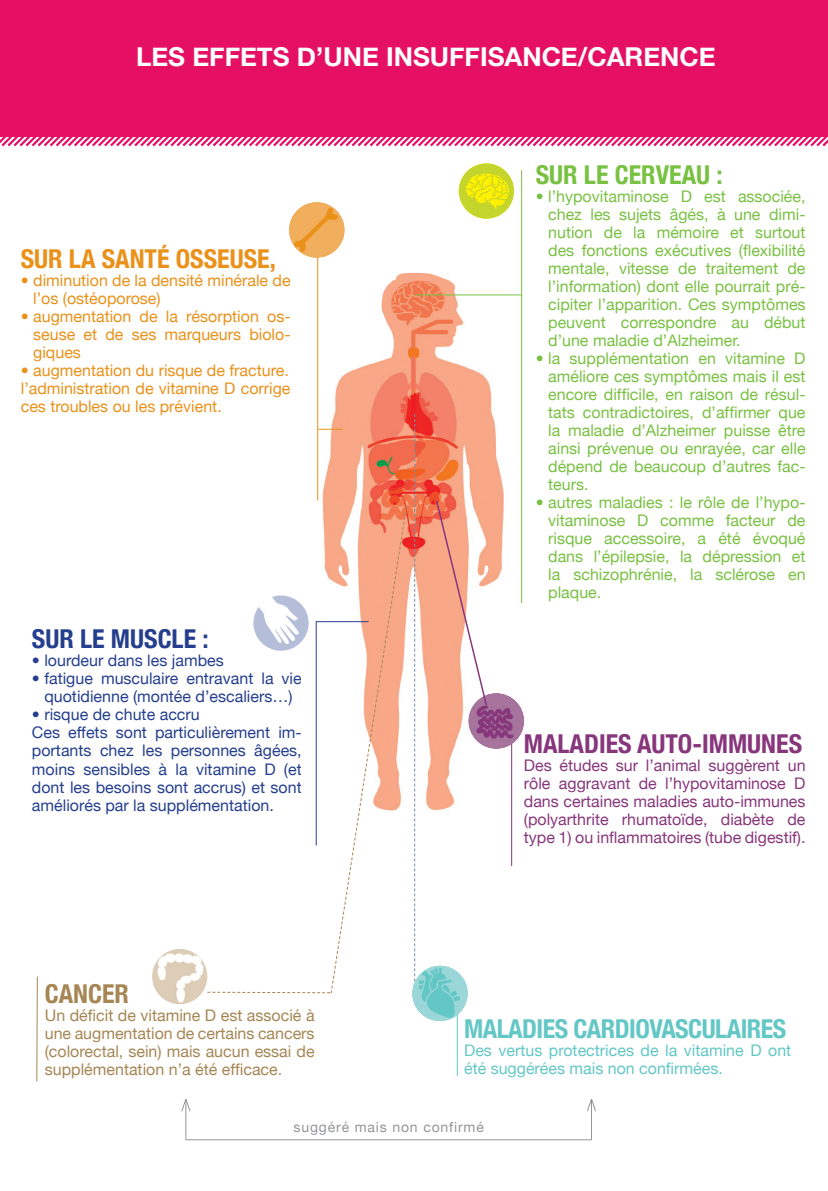
<style>
.page{position:relative;width:828px;height:1191px;background:#fff}
.page>*{position:absolute;margin:0;border:0;box-sizing:border-box;transform-origin:0 0}
.t1{font:700 26px "Helvetica Neue";color:#fff}
.t2{font:700 condensed 26px "Helvetica Neue";letter-spacing:-.02em;color:#63c7c6}
.t3{font:700 condensed 26px "Helvetica Neue";color:#87367c}
.t4{font:700 condensed 26px "Helvetica Neue";color:#ea911a}
.t5{font:700 condensed 26px "Helvetica Neue";color:#79c142}
.t6{font:700 condensed 26px "Helvetica Neue";color:#253f8e}
.t7{font:700 condensed 26px "Helvetica Neue";color:#a58654}
.t8{font:16px/18px "Helvetica Neue";color:#79c142;text-align:justify}
.t9{font:16px/18px "Helvetica Neue";color:#253f8e;text-align:center}
.t10{font:16px/18px "Helvetica Neue";color:#ea911a;text-align:justify}
.t11{font:16px/18px "Helvetica Neue";color:#87367c;text-align:justify}
.t12{font:16px/18px "Helvetica Neue";color:#a58654;text-align:justify}
.t13{font:16px/18px "Helvetica Neue";color:#63c7c6}
.t14{font:14px "Helvetica Neue";letter-spacing:.06em;color:#939598}
</style>
<div class="page">
<div style="left:0;top:0;width:828px;height:136px;background:#e50f63"></div>
<img style="left:302px;top:213px;width:220px;height:617px">
<svg style="left:318px;top:429px;width:25px;height:1px"></svg>
<hr style="left:415px;top:294px;width:107px;height:1px;background:#79c142">
<hr style="left:36px;top:976px;width:2px;height:105px;background:#a58654">
<hr style="left:317px;top:256px;width:1px;height:244px;background:#ea911a">
<hr style="left:521px;top:170px;width:1px;height:433px;background:#79c142">
<hr style="left:511px;top:728px;width:1px;height:138px;background:#87367c">
<svg style="left:414px;top:414px;width:1px;height:567px"></svg>
<hr style="left:457px;top:991px;width:1px;height:84px;background:#63c7c6">
<img style="left:289px;top:202px;width:55px;height:55px;border-radius:28px">
<img style="left:459px;top:163px;width:55px;height:56px;border-radius:28px">
<img style="left:152px;top:949px;width:55px;height:55px;border-radius:28px">
<img style="left:412px;top:965px;width:55px;height:56px;border-radius:28px">
<img style="left:468px;top:693px;width:56px;height:55px;border-radius:28px">
<svg style="left:207px;top:506px;width:200px;height:488px"></svg>
<svg style="left:435px;top:499px;width:53px;height:208px"></svg>
<svg style="left:0;top:136px;width:828px;height:11px"></svg>
<hr style="left:591px;top:1099px;width:1px;height:40px;background:#939598">
<hr style="left:185px;top:1099px;width:1px;height:40px;background:#939598">
<hr style="left:186px;top:1139px;width:405px;height:1px;background:#939598">
<svg style="left:587px;top:1099px;width:9px;height:12px"></svg>
<svg style="left:181px;top:1099px;width:9px;height:12px"></svg>
<h1 class="t1" style="left:136px;top:40px;width:581px">LES EFFETS D’UNE INSUFFISANCE/CARENCE</h1>
<h1 class="t4" style="left:21px;top:243px;width:257px">SUR LA SANTÉ OSSEUSE,</h1>
<p class="t10" style="left:33px;top:271px;width:259px;text-indent:-12px">• diminution de la densité minérale de l’os (ostéoporose)</p>
<p class="t10" style="left:33px;top:307px;width:259px;text-indent:-12px">• augmentation de la résorption os&shy;seuse et de ses marqueurs biolo&shy;giques</p>
<p class="t10" style="left:21px;top:361px;width:271px">• augmentation du risque de fracture. l’administration de vitamine D corrige ces troubles ou les prévient.</p>
<h1 class="t6" style="left:32px;top:623px;width:178px">SUR LE MUSCLE :</h1>
<p class="t9" style="left:32px;top:651px;width:193px">• lourdeur dans les jambes</p>
<p class="t9" style="left:32px;top:669px;width:271px">• fatigue musculaire entravant la vie quotidienne (montée d’escaliers…)</p>
<p class="t9" style="left:32px;top:705px;width:271px;text-align:left">• risque de chute accru<br>Ces effets sont particulièrement im&shy;portants chez les personnes âgées, moins sensibles à la vitamine D (et dont les besoins sont accrus) et sont améliorés par la supplémentation.</p>
<h1 class="t7" style="left:45px;top:977px;width:86px">CANCER</h1>
<p class="t12" style="left:45px;top:1005px;width:271px">Un déficit de vitamine D est associé à une augmentation de certains cancers (colorectal, sein) mais aucun essai de supplémentation n’a été efficace.</p>
<h1 class="t5" style="left:536px;top:158px;width:188px">SUR LE CERVEAU :</h1>
<p class="t8" style="left:548px;top:187px;width:259px;text-indent:-12px">• l’hypovitaminose D est associée, chez les sujets âgés, à une dimi&shy;nution de la mémoire et surtout des fonctions exécutives (flexibilité mentale, vitesse de traitement de l’information) dont elle pourrait pré&shy;cipiter l’apparition. Ces symptômes peuvent correspondre au début d’une maladie d’Alzheimer.</p>
<p class="t8" style="left:548px;top:349px;width:259px;text-indent:-12px">• la supplémentation en vitamine D améliore ces symptômes mais il est encore difficile, en raison de résul&shy;tats contradictoires, d’affirmer que la maladie d’Alzheimer puisse être ainsi prévenue ou enrayée, car elle dépend de beaucoup d’autres fac&shy;teurs.</p>
<p class="t8" style="left:548px;top:493px;width:259px;text-indent:-12px">• autres maladies : le rôle de l’hypo&shy;vitaminose D comme facteur de risque accessoire, a été évoqué dans l’épilepsie, la dépression et la schizophrénie, la sclérose en plaque.</p>
<h1 class="t3" style="left:524px;top:728px;width:280px">MALADIES AUTO-IMMUNES</h1>
<p class="t11" style="left:524px;top:756px;width:283px">Des études sur l’animal suggèrent un rôle aggravant de l’hypovitaminose D dans certaines maladies auto-immunes (polyarthrite rhumatoïde, diabète de type 1) ou inflammatoires (tube digestif).</p>
<h1 class="t2" style="left:464px;top:1013px;width:324px">MALADIES CARDIOVASCULAIRES</h1>
<p class="t13" style="left:464px;top:1041px;width:329px">Des vertus protectrices de la vitamine D ont été suggérées mais non confirmées.</p>
<p class="t14" style="left:294px;top:1119px;width:192px">suggéré mais non confirmé</p>
</div>
